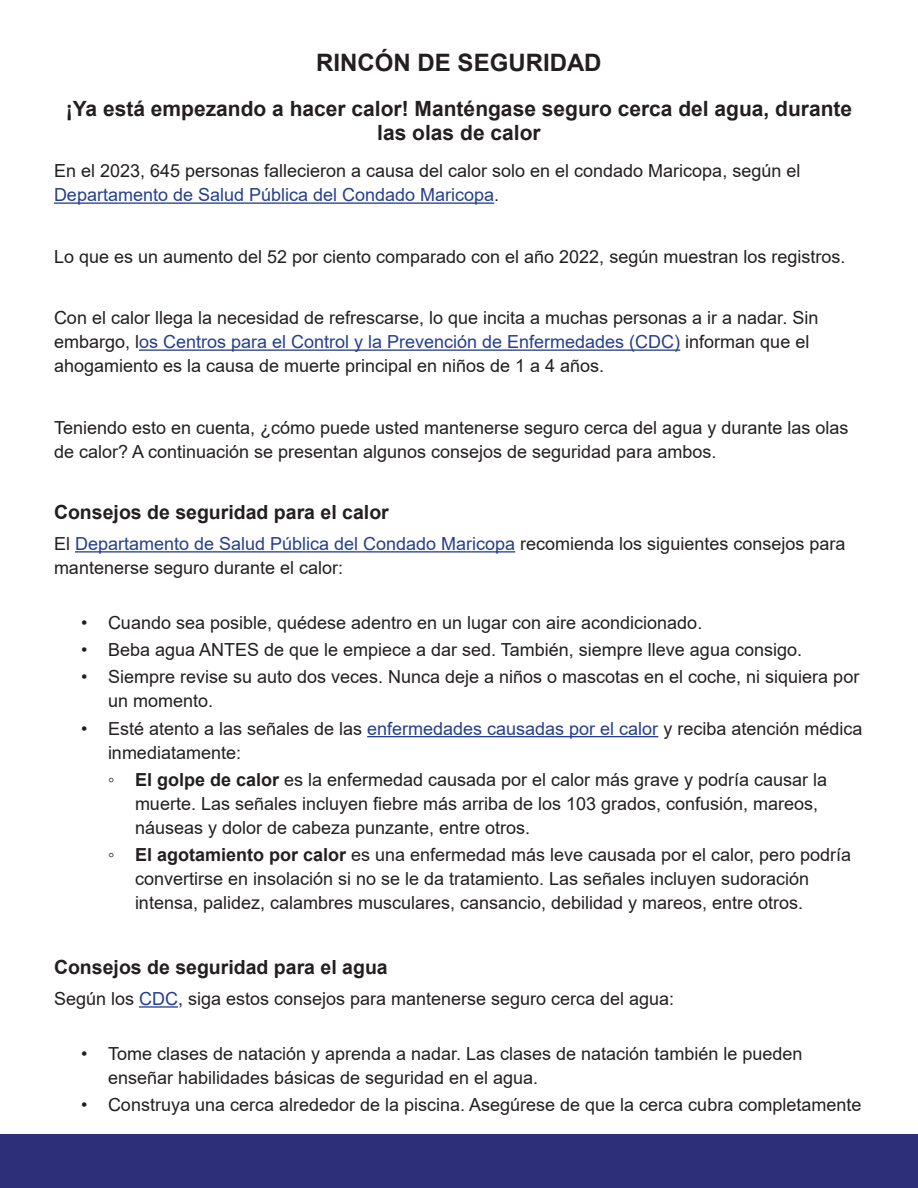
<style>
.page{position:relative;width:918px;height:1188px;background:#fff}
.page>*{position:absolute;margin:0;border:0;box-sizing:border-box;transform-origin:0 0}
.Header_2{font:700 24px "Arial";color:#231f20}
.Header_2-2{font:700 21px/24px "Arial";color:#231f20;text-align:center}
.Heading_3{font:700 19.5px "Arial";color:#231f20}
.Paragraph_Style_1{font:18px/24px "Arial";color:#231f20}
.s1{color:#253f8e}
.s2{font-weight:700}
</style>
<div class="page">
<div style="left:0;top:1134px;width:918px;height:54px;background:#2d3079"></div>
<hr style="left:54px;top:202px;width:440px;height:2px;background:#253f8e">
<hr style="left:139px;top:349px;width:541px;height:2px;background:#253f8e">
<hr style="left:75px;top:551px;width:440px;height:2px;background:#253f8e">
<hr style="left:367px;top:736px;width:291px;height:1px;background:#253f8e">
<hr style="left:139px;top:1006px;width:39px;height:2px;background:#253f8e">
<p class="Header_2" style="left:316px;top:46px;width:287px">RINCÓN DE SEGURIDAD</p>
<p class="Header_2-2" style="left:66px;top:97px;width:788px">¡Ya está empezando a hacer calor! Manténgase seguro cerca del agua, durante las olas de calor</p>
<p class="Paragraph_Style_1" style="left:54px;top:159px;width:748px">En el 2023, 645 personas fallecieron a causa del calor solo en el condado Maricopa, según el<br><span class="s1">Departamento de Salud Pública del Condado Maricopa</span>.</p>
<p class="Paragraph_Style_1" style="left:54px;top:244px;width:793px">Lo que es un aumento del 52 por ciento comparado con el año 2022, según muestran los registros.</p>
<p class="Paragraph_Style_1" style="left:54px;top:306px;width:766px">Con el calor llega la necesidad de refrescarse, lo que incita a muchas personas a ir a nadar. Sin embargo, l<span class="s1">os Centros para el Control y la Prevención de Enfermedades (CDC)</span> informan que el ahogamiento es la causa de muerte principal en niños de 1 a 4 años.</p>
<p class="Paragraph_Style_1" style="left:54px;top:415px;width:796px">Teniendo esto en cuenta, ¿cómo puede usted mantenerse seguro cerca del agua y durante las olas de calor? A continuación se presentan algunos consejos de seguridad para ambos.</p>
<p class="Heading_3" style="left:54px;top:499px;width:336px">Consejos de seguridad para el calor</p>
<p class="Paragraph_Style_1" style="left:54px;top:532px;width:793px">El <span class="s1">Departamento de Salud Pública del Condado Maricopa</span> recomienda los siguientes consejos para mantenerse seguro durante el calor:</p>
<p class="Paragraph_Style_1" style="left:81px;top:610px;width:623px">• Cuando sea posible, quédese adentro en un lugar con aire acondicionado.</p>
<p class="Paragraph_Style_1" style="left:81px;top:638px;width:723px">• Beba agua ANTES de que le empiece a dar sed. También, siempre lleve agua consigo.</p>
<p class="Paragraph_Style_1" style="left:108px;top:665px;width:753px;text-indent:-27px">• Siempre revise su auto dos veces. Nunca deje a niños o mascotas en el coche, ni siquiera por un momento.</p>
<p class="Paragraph_Style_1" style="left:108px;top:716px;width:756px;text-indent:-27px">• Esté atento a las señales de las <span class="s1">enfermedades causadas por el calor</span> y reciba atención médica inmediatamente:</p>
<p class="Paragraph_Style_1" style="left:135px;top:768px;width:694px;text-indent:-27px">◦ <span class="s2">El golpe de calor</span> es la enfermedad causada por el calor más grave y podría causar la muerte. Las señales incluyen fiebre más arriba de los 103 grados, confusión, mareos, náuseas y dolor de cabeza punzante, entre otros.</p>
<p class="Paragraph_Style_1" style="left:135px;top:843px;width:718px;text-indent:-27px">◦ <span class="s2">El agotamiento por calor</span> es una enfermedad más leve causada por el calor, pero podría convertirse en insolación si no se le da tratamiento. Las señales incluyen sudoración intensa, palidez, calambres musculares, cansancio, debilidad y mareos, entre otros.</p>
<p class="Heading_3" style="left:54px;top:954px;width:335px">Consejos de seguridad para el agua</p>
<p class="Paragraph_Style_1" style="left:54px;top:987px;width:622px">Según los <span class="s1">CDC</span>, siga estos consejos para mantenerse seguro cerca del agua:</p>
<p class="Paragraph_Style_1" style="left:108px;top:1041px;width:696px;text-indent:-27px">• Tome clases de natación y aprenda a nadar. Las clases de natación también le pueden enseñar habilidades básicas de seguridad en el agua.</p>
<p class="Paragraph_Style_1" style="left:81px;top:1093px;width:782px">• Construya una cerca alrededor de la piscina. Asegúrese de que la cerca cubra completamente</p>
</div>
